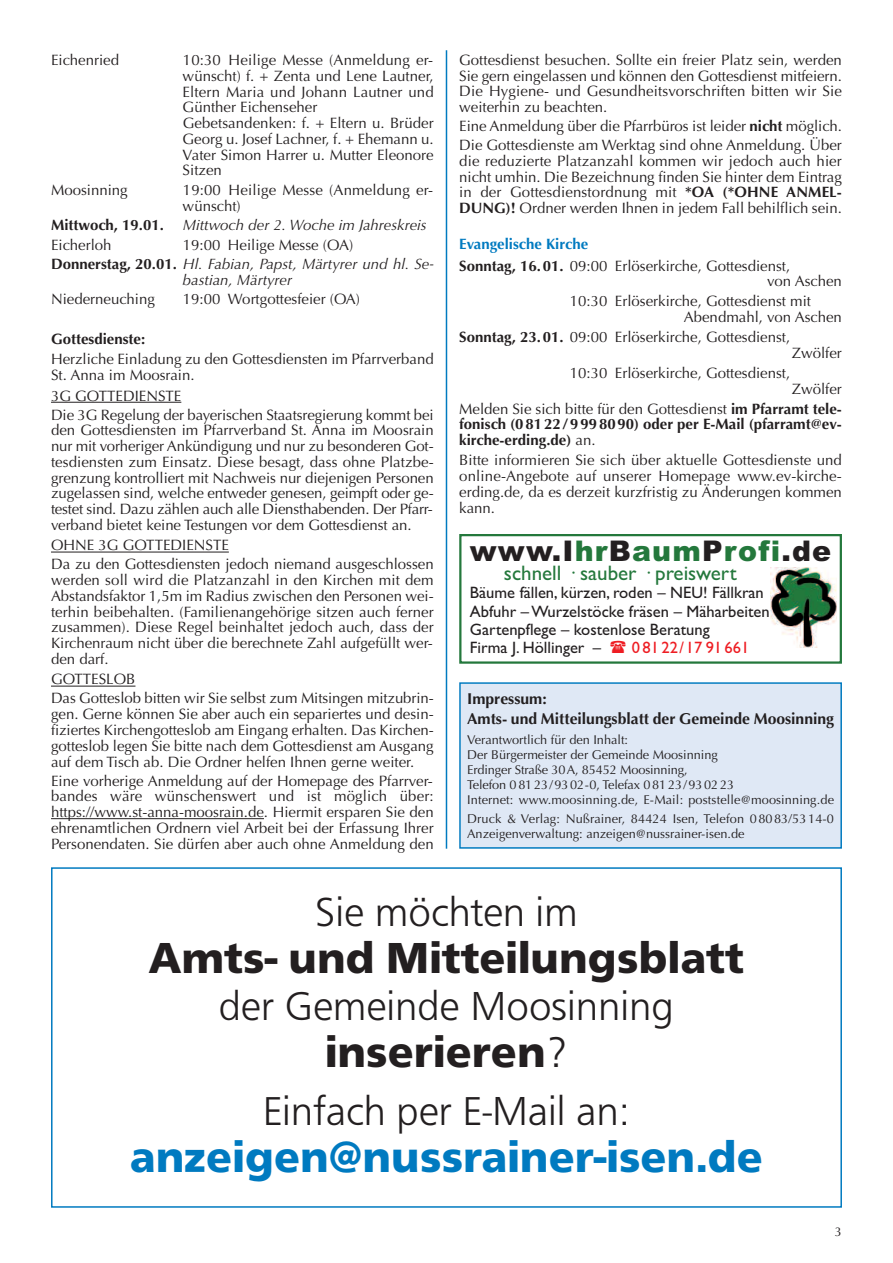
<style>
.page{position:relative;width:893px;height:1263px;background:#fff}
.page>*{position:absolute;margin:0;border:0;box-sizing:border-box;transform-origin:0 0}
.t1{font:700 45px "Front Page";color:#231f20}
.t2{font:700 45px "Front Page";color:#007ac0}
.t3{font:300 42px "Front Page";color:#231f20}
.t4{font:900 28.5px "Arial";letter-spacing:.04em;color:#231f20}
.t5{font:21px "Gill Sans";color:#24783c}
.t6{font:16.5px/18.5px "Gill Sans";color:#231f20}
.t7{font:16.5px "Gill Sans";color:#ee1d23}
.t8{font:700 15.75px/20px "Optima";color:#231f20}
.t9{font:15px/15.8px "Optima";color:#231f20}
.t10{font:italic 15px/19.5px "Optima";color:#231f20}
.t11{font:700 15px/15.8px "Optima";color:#231f20}
.t12{font:12.75px/15px "Optima";color:#231f20}
.s1{font-style:normal}
.s2{font-weight:700;font-style:normal}
.s3{font-weight:700}
.s4{font-weight:700;color:#007ac0}
.s5{font-weight:400}
.s6{color:#24783c}
.s7{font-weight:300}
</style>
<div class="page">
<hr style="left:446px;top:50px;width:1px;height:799px;background:#007ac0">
<hr style="left:51px;top:402px;width:130px;height:1px;background:#231f20">
<hr style="left:51px;top:552px;width:178px;height:1px;background:#231f20">
<hr style="left:51px;top:686px;width:84px;height:1px;background:#231f20">
<hr style="left:51px;top:818px;width:213px;height:1px;background:#231f20">
<div style="left:461px;top:684px;width:379px;height:163px;background:#dfe8f5"></div>
<div style="left:459px;top:682px;width:383px;height:167px;border:2px solid #007ac0"></div>
<div style="left:459px;top:534px;width:383px;height:130px;border:2px solid #24783c"></div>
<img style="left:771px;top:568px;width:65px;height:80px">
<div style="left:51px;top:867px;width:791px;height:341px;border:2px solid #007ac0"></div>
<p class="t9" style="left:51px;top:52px;width:70px">Eichenried</p>
<p class="t9" style="left:183px;top:52px;width:253px">10:30 Heilige Messe (Anmeldung er&shy;wünscht) f. + Zenta und Lene Lautner,<br>Eltern Maria und Johann Lautner und<br>Günther Eichenseher<br>Gebetsandenken: f. + Eltern u. Brüder<br>Georg u. Josef Lachner, f. + Ehemann u.<br>Vater Simon Harrer u. Mutter Eleonore<br>Sitzen</p>
<p class="t9" style="left:51px;top:182px;width:78px">Moosinning</p>
<p class="t9" style="left:183px;top:182px;width:252px">19:00 Heilige Messe (Anmeldung er&shy;wünscht)</p>
<p class="t11" style="left:51px;top:217px;width:114px">Mittwoch, 19.01.</p>
<p class="t10" style="left:183px;top:215px;width:245px">Mittwoch der 2. Woche im Jahreskreis</p>
<p class="t9" style="left:51px;top:237px;width:62px">Eicherloh</p>
<p class="t10" style="left:51px;top:235px;width:384px;text-indent:132px"><span class="s1">19:00 Heilige Messe (OA)<br></span><span class="s2">Donnerstag, 20.01.</span> Hl. Fabian, Papst, Märtyrer und hl. Se-</p>
<p class="t10" style="left:183px;top:270px;width:111px">bastian, Märtyrer</p>
<p class="t9" style="left:51px;top:291px;width:105px">Niederneuching</p>
<p class="t9" style="left:183px;top:291px;width:179px">19:00 Wortgottesfeier (OA)</p>
<p class="t11" style="left:51px;top:331px;width:96px">Gottesdienste:</p>
<p class="t9" style="left:51px;top:352px;width:384px">Herzliche Einladung zu den Gottesdiensten im Pfarrverband<br>St. Anna im Moosrain.</p>
<p class="t9" style="left:51px;top:386px;width:384px;line-height:19px">3G GOTTEDIENSTE<br>Die 3G Regelung der bayerischen Staatsregierung kommt bei</p>
<p class="t9" style="left:51px;top:423px;width:384px;text-align:justify">den Gottesdiensten im Pfarrverband St. Anna im Moosrain nur mit vorheriger Ankündigung und nur zu besonderen Got&shy;tesdiensten zum Einsatz. Diese besagt, dass ohne Platzbe&shy;grenzung kontrolliert mit Nachweis nur diejenigen Personen zugelassen sind, welche entweder genesen, geimpft oder ge&shy;testet sind. Dazu zählen auch alle Diensthabenden. Der Pfarr&shy;verband bietet keine Testungen vor dem Gottesdienst an.</p>
<p class="t9" style="left:51px;top:536px;width:384px;line-height:19px">OHNE 3G GOTTEDIENSTE<br>Da zu den Gottesdiensten jedoch niemand ausgeschlossen</p>
<p class="t9" style="left:51px;top:572px;width:384px;text-align:justify">werden soll wird die Platzanzahl in den Kirchen mit dem Abstandsfaktor 1,5m im Radius zwischen den Personen wei&shy;terhin beibehalten. (Familienangehörige sitzen auch ferner zusammen). Diese Regel beinhaltet jedoch auch, dass der Kirchenraum nicht über die berechnete Zahl aufgefüllt wer&shy;den darf.</p>
<p class="t9" style="left:51px;top:670px;width:384px;line-height:19px">GOTTESLOB<br>Das Gotteslob bitten wir Sie selbst zum Mitsingen mitzubrin-</p>
<p class="t9" style="left:51px;top:706px;width:384px;text-align:justify">gen. Gerne können Sie aber auch ein separiertes und desin&shy;fiziertes Kirchengotteslob am Eingang erhalten. Das Kirchen&shy;gotteslob legen Sie bitte nach dem Gottesdienst am Ausgang auf dem Tisch ab. Die Ordner helfen Ihnen gerne weiter.</p>
<p class="t9" style="left:51px;top:773px;width:384px;text-align:justify">Eine vorherige Anmeldung auf der Homepage des Pfarrver&shy;bandes wäre wünschenswert und ist möglich über: https://www.st-anna-moosrain.de. Hiermit ersparen Sie den ehrenamtlichen Ordnern viel Arbeit bei der Erfassung Ihrer Personendaten. Sie dürfen aber auch ohne Anmeldung den</p>
<p class="t9" style="left:459px;top:52px;width:384px;text-align:justify">Gottesdienst besuchen. Sollte ein freier Platz sein, werden Sie gern eingelassen und können den Gottesdienst mitfeiern.<br>Die Hygiene- und Gesundheitsvorschriften bitten wir Sie weiterhin zu beachten.</p>
<p class="t9" style="left:459px;top:117px;width:384px;line-height:19px">Eine Anmeldung über die Pfarrbüros ist leider <span class="s3">nicht</span> möglich.<br>Die Gottesdienste am Werktag sind ohne Anmeldung. Über</p>
<p class="t9" style="left:459px;top:153px;width:384px;text-align:justify">die reduzierte Platzanzahl kommen wir jedoch auch hier nicht umhin. Die Bezeichnung finden Sie hinter dem Eintrag in der Gottesdienstordnung mit <span class="s3">*OA (*OHNE ANMEL-DUNG)!</span> Ordner werden Ihnen in jedem Fall behilflich sein.</p>
<p class="t9" style="left:459px;top:233px;width:333px;line-height:22.2px"><span class="s4">Evangelische Kirche<br></span><span class="s3">Sonntag, 16.01.</span> 09:00 Erlöserkirche, Gottesdienst,</p>
<p class="t9" style="left:570px;top:272px;width:274px;line-height:20px;text-indent:197px">von Aschen<br>10:30 Erlöserkirche, Gottesdienst mit</p>
<p class="t9" style="left:459px;top:307px;width:384px;line-height:20px;text-indent:225px">Abendmahl, von Aschen<br><span class="s3">Sonntag, 23.01.</span> 09:00 Erlöserkirche, Gottesdienst,</p>
<p class="t9" style="left:792px;top:345px;width:52px">Zwölfer</p>
<p class="t9" style="left:570px;top:365px;width:222px">10:30 Erlöserkirche, Gottesdienst,</p>
<p class="t9" style="left:459px;top:379px;width:384px;line-height:20px;text-align:right">Zwölfer<br>Melden Sie sich bitte für den Gottesdienst <span class="s3">im Pfarramt tele-</span></p>
<p class="t11" style="left:459px;top:417px;width:384px">fonisch (08122/9998090) oder per E-Mail (pfarramt@ev&shy;kirche-erding.de) <span class="s5">an.</span></p>
<p class="t9" style="left:459px;top:452px;width:384px;text-align:justify">Bitte informieren Sie sich über aktuelle Gottesdienste und online-Angebote auf unserer Homepage www.ev-kirche&shy;erding.de, da es derzeit kurzfristig zu Änderungen kommen kann.</p>
<h3 class="t4" style="left:470px;top:535px;width:363px">www.I<span class="s6">hr</span>B<span class="s6">aum</span>P<span class="s6">rofi</span>.de</h3>
<h3 class="t5" style="left:504px;top:560px;width:234px">schnell · sauber · preiswert</h3>
<p class="t6" style="left:470px;top:583px;width:301px">Bäume fällen, kürzen, roden – NEU! Fällkran Abfuhr –Wurzelstöcke fräsen – Mäharbeiten Gartenpflege – kostenlose Beratung<br>Firma J. Höllinger –</p>
<p class="t7" style="left:632px;top:638px;width:119px">08122/17 91661</p>
<p class="t8" style="left:467px;top:689px;width:368px">Impressum:<br>Amts- und Mitteilungsblatt der Gemeinde Moosinning</p>
<p class="t12" style="left:467px;top:732px;width:368px">Verantwortlich für den Inhalt:<br>Der Bürgermeister der Gemeinde Moosinning<br>Erdinger Straße 30A, 85452 Moosinning,<br>Telefon 0 81 23/93 02-0, Telefax 0 81 23/93 02 23<br>Internet: www.moosinning.de, E-Mail: poststelle@moosinning.de</p>
<p class="t12" style="left:467px;top:811px;width:368px">Druck &amp; Verlag: Nußrainer, 84424 Isen, Telefon 08083/5314-0<br>Anzeigenverwaltung: anzeigen@nussrainer-isen.de</p>
<h2 class="t3" style="left:315px;top:896px;width:265px">Sie möchten im</h2>
<h1 class="t1" style="left:149px;top:941px;width:597px">Amts- und Mitteilungsblatt</h1>
<h2 class="t3" style="left:219px;top:990px;width:457px">der Gemeinde Moosinning</h2>
<h1 class="t1" style="left:325px;top:1035px;width:244px">inserieren<span class="s7">?</span></h1>
<h2 class="t3" style="left:263px;top:1095px;width:369px">Einfach per E-Mail an:</h2>
<h1 class="t2" style="left:130px;top:1140px;width:635px">anzeigen@nussrainer-isen.de</h1>
<p class="t12" style="left:835px;top:1225px;width:9px">3</p>
</div>
